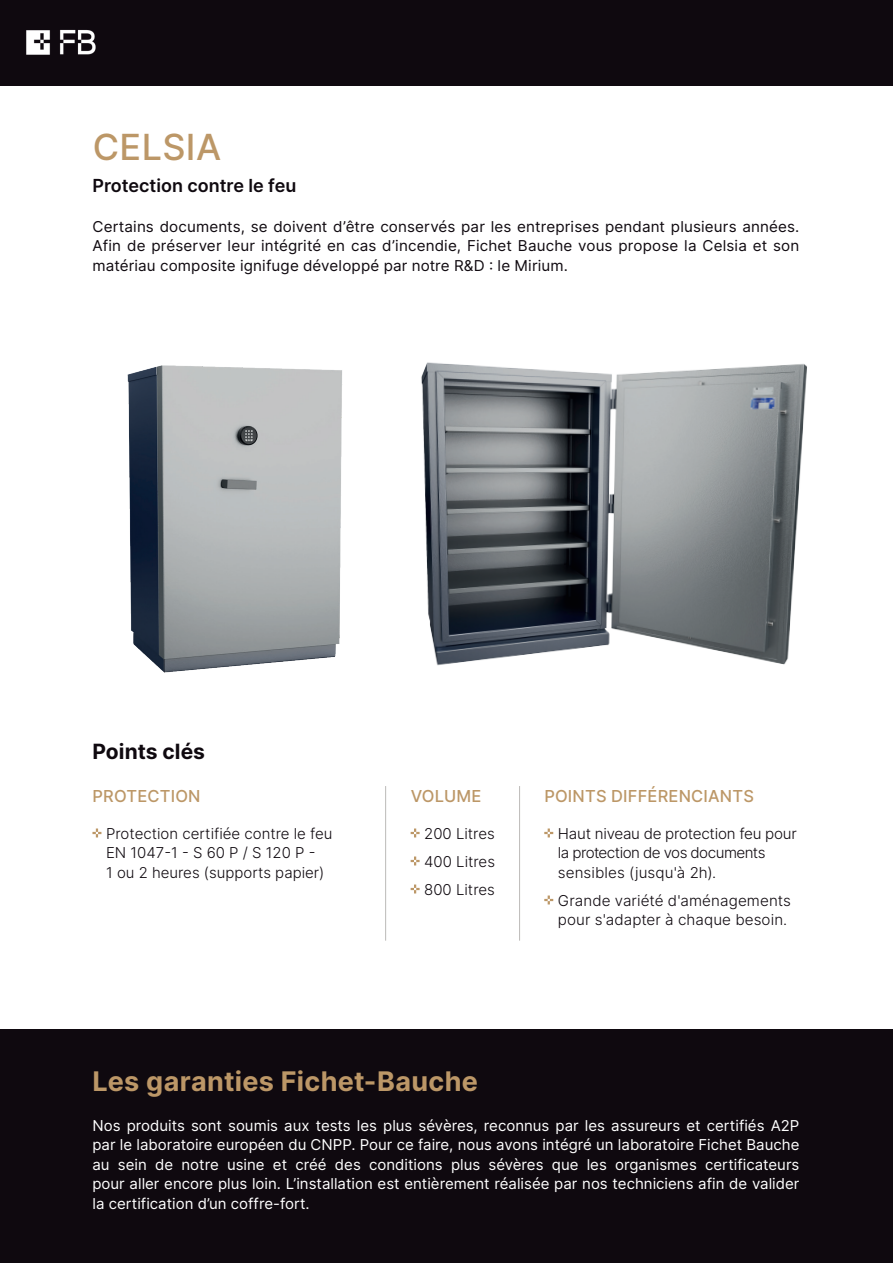
<style>
.page{position:relative;width:893px;height:1263px;background:#fff}
.page>*{position:absolute;margin:0;border:0;box-sizing:border-box;transform-origin:0 0}
.t1{font:500 36px "Inter";letter-spacing:.01em;color:#bc9767}
.t2{font:700 27px "Inter";letter-spacing:.01em;color:#bc9767}
.t3{font:700 21px "Inter";color:#0f090f}
.t4{font:600 18px "Inter";color:#0f090f}
.t5{font:500 16.5px "Inter";letter-spacing:.01em;color:#bc9767}
.t6{font:15px/19.5px "Inter";color:#fff;text-align:justify}
.t7{font:300 15px/19.5px "Inter";color:#0f090f}
.t8{font:15px/19.5px "Inter";letter-spacing:.01em;color:#0f090f;text-align:justify}
</style>
<div class="page">
<img style="left:127px;top:365px;width:215px;height:308px">
<img style="left:421px;top:362px;width:386px;height:304px">
<div style="left:0;top:1029px;width:893px;height:234px;background:#0f090f"></div>
<div style="left:0;top:0;width:893px;height:85px;background:#0f090f"></div>
<hr style="left:385px;top:786px;width:1px;height:155px;background:#bcbab8">
<hr style="left:519px;top:786px;width:1px;height:155px;background:#bcbab8">
<svg style="left:92px;top:828px;width:9px;height:9px"></svg>
<svg style="left:411px;top:828px;width:9px;height:9px"></svg>
<svg style="left:411px;top:856px;width:9px;height:9px"></svg>
<svg style="left:411px;top:884px;width:9px;height:9px"></svg>
<svg style="left:544px;top:828px;width:9px;height:9px"></svg>
<svg style="left:544px;top:895px;width:9px;height:9px"></svg>
<img style="left:26px;top:29px;width:70px;height:26px">
<h1 class="t1" style="left:93px;top:120px;width:130px">CELSIA</h1>
<p class="t4" style="left:92px;top:172px;width:205px">Protection contre le feu</p>
<p class="t8" style="left:92px;top:216px;width:708px">Certains documents, se doivent d’être conservés par les entreprises pendant plusieurs années.<br>Afin de préserver leur intégrité en cas d’incendie, Fichet Bauche vous propose la Celsia et son matériau composite ignifuge développé par notre R&amp;D : le Mirium.</p>
<h3 class="t3" style="left:92px;top:735px;width:114px">Points clés</h3>
<p class="t5" style="left:93px;top:784px;width:110px">PROTECTION</p>
<p class="t7" style="left:106px;top:823px;width:228px">Protection certifiée contre le feu<br>EN 1047-1 - S 60 P / S 120 P -<br>1 ou 2 heures (supports papier)</p>
<p class="t5" style="left:411px;top:784px;width:72px">VOLUME</p>
<p class="t7" style="left:424px;top:819px;width:72px;line-height:28px;text-align:justify">200 Litres 400 Litres 800 Litres</p>
<p class="t5" style="left:544px;top:784px;width:211px">POINTS DIFFÉRENCIANTS</p>
<p class="t7" style="left:558px;top:823px;width:241px">Haut niveau de protection feu pour la protection de vos documents sensibles (jusqu'à 2h).</p>
<p class="t7" style="left:558px;top:890px;width:235px">Grande variété d'aménagements pour s'adapter à chaque besoin.</p>
<h2 class="t2" style="left:92px;top:1061px;width:387px">Les garanties Fichet-Bauche</h2>
<p class="t6" style="left:92px;top:1115px;width:708px">Nos produits sont soumis aux tests les plus sévères, reconnus par les assureurs et certifiés A2P par le laboratoire européen du CNPP. Pour ce faire, nous avons intégré un laboratoire Fichet Bauche au sein de notre usine et créé des conditions plus sévères que les organismes certificateurs pour aller encore plus loin. L’installation est entièrement réalisée par nos techniciens afin de valider la certification d’un coffre-fort.</p>
</div>
